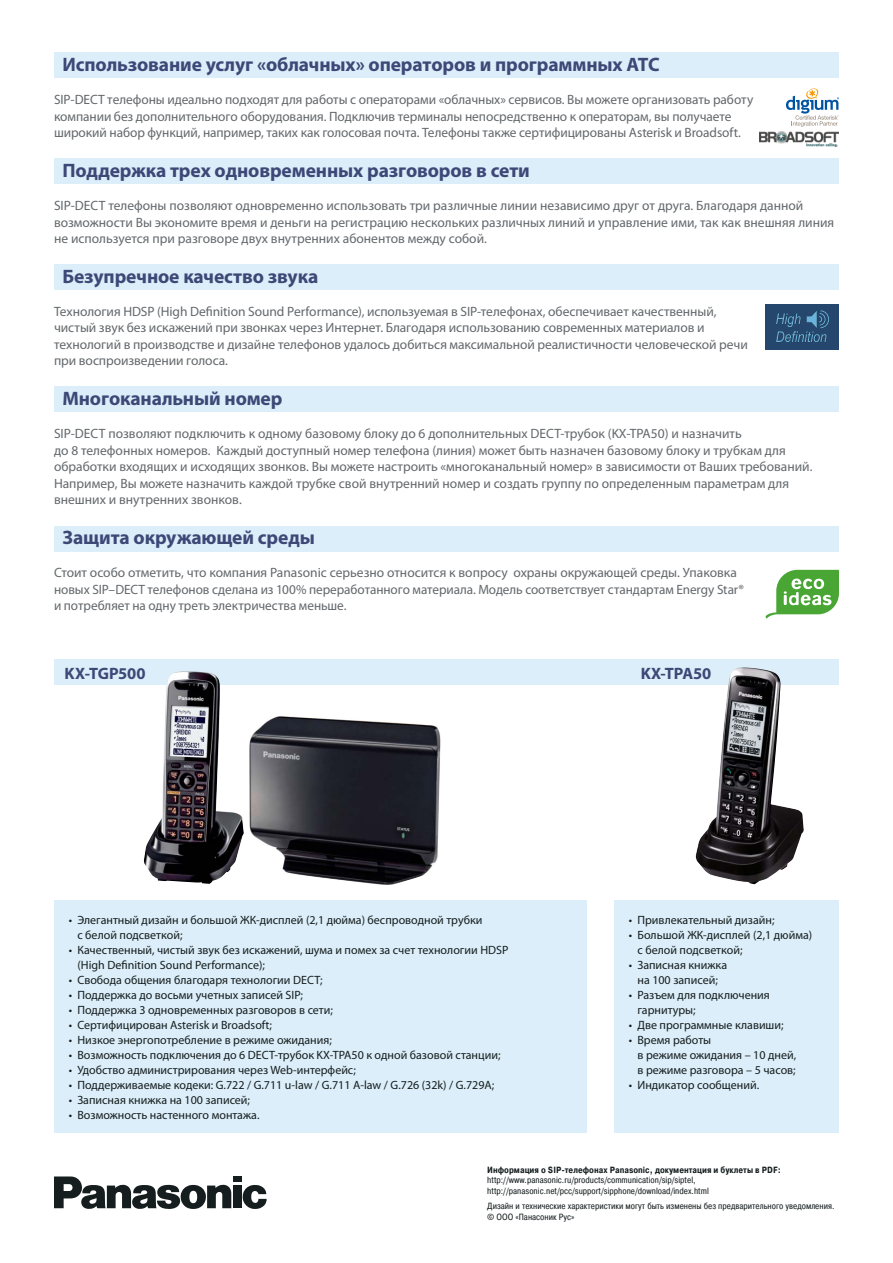
<style>
.page{position:relative;width:893px;height:1263px;background:#fff}
.page>*{position:absolute;margin:0;border:0;box-sizing:border-box;transform-origin:0 0}
.t1{font:700 19.5px "Myriad Pro";letter-spacing:-.005em;color:#3d4877}
.t2{font:700 16.5px "Myriad Pro";letter-spacing:-.01em;color:#3d4877}
.t3{font:13.5px/16.5px "Myriad Pro";color:#63686b}
.t4{font:12px/15px "Myriad Pro";color:#151d1e}
.t5{font:9px/10.8px "Pragmatica Cond";color:#151d1e}
.t6{font:700 9px "Pragmatica Cond";color:#151d1e}
</style>
<div class="page">
<div style="left:54px;top:52px;width:785px;height:25px;background:#dceef9"></div>
<div style="left:54px;top:159px;width:785px;height:25px;background:#dceef9"></div>
<div style="left:54px;top:264px;width:785px;height:26px;background:#dceef9"></div>
<div style="left:54px;top:386px;width:785px;height:26px;background:#dceef9"></div>
<div style="left:54px;top:527px;width:785px;height:25px;background:#dceef9"></div>
<div style="left:614px;top:901px;width:225px;height:232px;background:#dceef9"></div>
<div style="left:54px;top:659px;width:785px;height:26px;background:#dceef9"></div>
<div style="left:54px;top:901px;width:533px;height:232px;background:#dceef9"></div>
<img style="left:143px;top:671px;width:298px;height:214px">
<img style="left:696px;top:667px;width:108px;height:217px">
<svg style="left:243px;top:1185px;width:24px;height:24px"></svg>
<div style="left:233px;top:1176px;width:8px;height:6px;background:#151d1e"></div>
<div style="left:233px;top:1185px;width:8px;height:23px;background:#151d1e"></div>
<svg style="left:54px;top:1176px;width:177px;height:33px"></svg>
<svg style="left:766px;top:570px;width:73px;height:48px"></svg>
<div style="left:765px;top:304px;width:74px;height:46px;background:#25466d"></div>
<svg style="left:776px;top:310px;width:54px;height:32px"></svg>
<svg style="left:786px;top:88px;width:53px;height:39px"></svg>
<img style="left:760px;top:132px;width:79px;height:14px">
<h1 class="t1" style="left:63px;top:52px;width:599px">Использование услуг «облачных» операторов и программных АТС</h1>
<p class="t3" style="left:54px;top:91px;width:701px">SIP-DECT телефоны идеально подходят для работы с операторами «облачных» сервисов. Вы можете организовать работу компании без дополнительного оборудования. Подключив терминалы непосредственно к операторам, вы получаете широкий набор функций, например, таких как голосовая почта. Телефоны также сертифицированы Asterisk и Broadsoft.</p>
<h1 class="t1" style="left:63px;top:158px;width:469px">Поддержка трех одновременных разговоров в сети</h1>
<p class="t3" style="left:54px;top:197px;width:782px">SIP-DECT телефоны позволяют одновременно использовать три различные линии независимо друг от друга. Благодаря данной возможности Вы экономите время и деньги на регистрацию нескольких различных линий и управление ими, так как внешняя линия не используется при разговоре двух внутренних абонентов между собой.</p>
<h1 class="t1" style="left:63px;top:264px;width:257px">Безупречное качество звука</h1>
<p class="t3" style="left:54px;top:303px;width:695px">Технология HDSP (High Definition Sound Performance), используемая в SIP-телефонах, обеспечивает качественный, чистый звук без искажений при звонках через Интернет. Благодаря использованию современных материалов и технологий в производстве и дизайне телефонов удалось добиться максимальной реалистичности человеческой речи при воспроизведении голоса.</p>
<h1 class="t1" style="left:63px;top:386px;width:221px">Многоканальный номер</h1>
<p class="t3" style="left:54px;top:425px;width:760px">SIP-DECT позволяют подключить к одному базовому блоку до 6 дополнительных DECT-трубок (KX-TPA50) и назначить<br>до 8 телефонных номеров. Каждый доступный номер телефона (линия) может быть назначен базовому блоку и трубкам для обработки входящих и исходящих звонков. Вы можете настроить «многоканальный номер» в зависимости от Ваших требований.<br>Например, Вы можете назначить каждой трубке свой внутренний номер и создать группу по определенным параметрам для внешних и внутренних звонков.</p>
<h1 class="t1" style="left:63px;top:525px;width:254px">Защита окружающей среды</h1>
<p class="t3" style="left:54px;top:564px;width:691px">Стоит особо отметить, что компания Panasonic серьезно относится к вопросу охраны окружающей среды. Упаковка новых SIP–DECT телефонов сделана из 100% переработанного материала. Модель соответствует стандартам Energy Star® и потребляет на одну треть электричества меньше.</p>
<p class="t2" style="left:65px;top:662px;width:83px">KX-TGP500</p>
<p class="t2" style="left:641px;top:662px;width:72px">KX-TPA50</p>
<p class="t4" style="left:77px;top:912px;width:407px;text-indent:-9px">• Элегантный дизайн и большой ЖК-дисплей (2,1 дюйма) беспроводной трубки с белой подсветкой;</p>
<p class="t4" style="left:77px;top:942px;width:433px;text-indent:-9px">• Качественный, чистый звук без искажений, шума и помех за счет технологии HDSP (High Definition Sound Performance);</p>
<p class="t4" style="left:69px;top:972px;width:255px">• Свобода общения благодаря технологии DECT;</p>
<p class="t4" style="left:69px;top:987px;width:236px">• Поддержка до восьми учетных записей SIP;</p>
<p class="t4" style="left:69px;top:1002px;width:266px">• Поддержка 3 одновременных разговоров в сети;</p>
<p class="t4" style="left:69px;top:1017px;width:205px">• Сертифицирован Asterisk и Broadsoft;</p>
<p class="t4" style="left:69px;top:1032px;width:265px">• Низкое энергопотребление в режиме ожидания;</p>
<p class="t4" style="left:69px;top:1047px;width:433px">• Возможность подключения до 6 DECT-трубок KX-TPA50 к одной базовой станции;</p>
<p class="t4" style="left:69px;top:1062px;width:288px">• Удобство администрирования через Web-интерфейс;</p>
<p class="t4" style="left:69px;top:1077px;width:427px">• Поддерживаемые кодеки: G.722 / G.711 u-law / G.711 A-law / G.726 (32k) / G.729A;</p>
<p class="t4" style="left:69px;top:1092px;width:183px">• Записная книжка на 100 записей;</p>
<p class="t4" style="left:69px;top:1107px;width:192px">• Возможность настенного монтажа.</p>
<p class="t4" style="left:629px;top:912px;width:147px">• Привлекательный дизайн;</p>
<p class="t4" style="left:637px;top:927px;width:176px;text-indent:-9px">• Большой ЖК-дисплей (2,1 дюйма) с белой подсветкой;</p>
<p class="t4" style="left:629px;top:957px;width:100px;text-align:center">• Записная книжка на 100 записей;</p>
<p class="t4" style="left:637px;top:987px;width:134px;text-indent:-9px">• Разъем для подключения гарнитуры;</p>
<p class="t4" style="left:629px;top:1017px;width:156px">• Две программные клавиши;</p>
<p class="t4" style="left:637px;top:1032px;width:160px;text-indent:-9px">• Время работы<br>в режиме ожидания – 10 дней, в режиме разговора – 5 часов;</p>
<p class="t4" style="left:629px;top:1077px;width:132px">• Индикатор сообщений.</p>
<p class="t6" style="left:487px;top:1164px;width:295px">Информация о SIP-телефонах Panasonic, документация и буклеты в PDF:</p>
<p class="t5" style="left:487px;top:1175px;width:223px">http://www.panasonic.ru/products/communication/sip/siptel, http://panasonic.net/pcc/support/sipphone/download/index.html</p>
<p class="t5" style="left:487px;top:1201px;width:349px">Дизайн и технические характеристики могут быть изменены без предварительного уведомления. © ООО «Панасоник Рус»</p>
</div>
